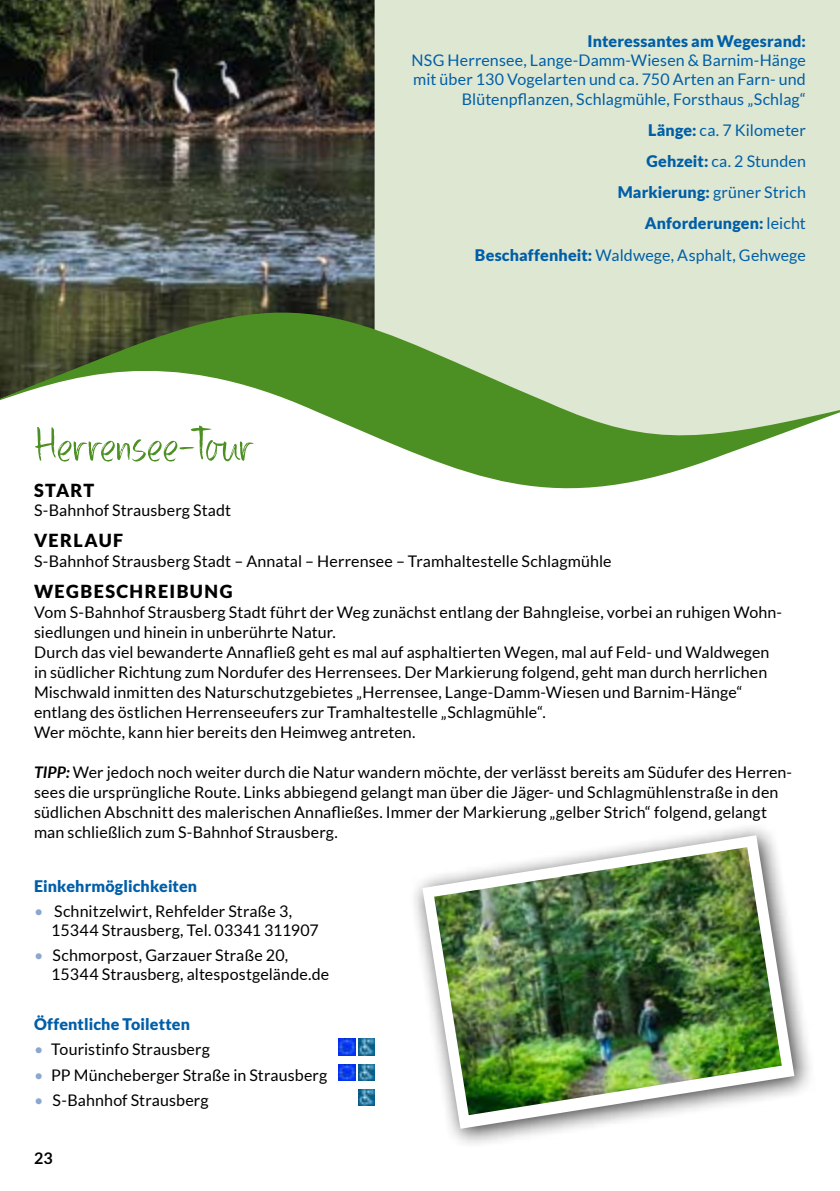
<style>
.page{position:relative;width:840px;height:1191px;background:#fff}
.page>*{position:absolute;margin:0;border:0;box-sizing:border-box;transform-origin:0 0}
.t1{font:52px "DK Konditorei";color:#4c8f22}
.t2{font:900 18px "Lato";letter-spacing:.075em;color:#000}
.t3{font:16px/20px "Lato";letter-spacing:.005em;color:#000}
.t4{font:16px/31.2px "Lato";letter-spacing:.01em;color:#005ea8;text-align:right}
.t5{font:900 16px "Lato";letter-spacing:.01em;color:#005ea8}
.t6{font:700 16px "Lato";color:#000}
.s1{font-weight:900}
.s2{font-weight:700;font-style:italic}
.s3{color:#8ca6d2}
</style>
<div class="page">
<img style="left:338px;top:1038px;width:17px;height:17px">
<img style="left:358px;top:1038px;width:16px;height:17px">
<img style="left:338px;top:1064px;width:17px;height:16px">
<img style="left:358px;top:1064px;width:16px;height:16px">
<img style="left:358px;top:1089px;width:16px;height:16px">
<div style="left:374px;top:0;width:465px;height:277px;background:#dde7d1"></div>
<img style="left:0;top:0;width:374px;height:277px">
<svg style="left:0;top:277px;width:839px;height:212px"></svg>
<div style="left:408px;top:821px;width:406px;height:328px;background:#000;opacity:.75"></div>
<svg style="left:422px;top:835px;width:372px;height:293px"></svg>
<img style="left:434px;top:847px;width:347px;height:268px">
<h1 class="t1" style="left:34px;top:417px;width:222px">Herrensee-Tour</h1>
<p class="t5" style="left:587px;top:32px;width:220px">Interessantes am Wegesrand:</p>
<p class="t4" style="left:411px;top:51px;width:395px;line-height:19.2px">NSG Herrensee, Lange-Damm-Wiesen &amp; Barnim-Hänge mit über 130 Vogelarten und ca. 750 Arten an Farn- und<br>Blütenpflanzen, Schlagmühle, Forsthaus „Schlag“</p>
<p class="t4" style="left:474px;top:114px;width:332px"><span class="s1">Länge:</span> ca. 7 Kilometer<br><span class="s1">Gehzeit:</span> ca. 2 Stunden<br><span class="s1">Markierung:</span> grüner Strich<br><span class="s1">Anforderungen:</span> leicht<br><span class="s1">Beschaffenheit:</span> Waldwege, Asphalt, Gehwege</p>
<p class="t2" style="left:34px;top:479px;width:62px">START</p>
<p class="t3" style="left:34px;top:500px;width:199px">S-Bahnhof Strausberg Stadt</p>
<p class="t2" style="left:34px;top:530px;width:91px">VERLAUF</p>
<p class="t3" style="left:34px;top:550px;width:578px">S-Bahnhof Strausberg Stadt – Annatal – Herrensee – Tramhaltestelle Schlagmühle</p>
<p class="t2" style="left:34px;top:581px;width:200px">WEGBESCHREIBUNG</p>
<p class="t3" style="left:34px;top:602px;width:749px">Vom S-Bahnhof Strausberg Stadt führt der Weg zunächst entlang der Bahngleise, vorbei an ruhigen Wohn&shy;siedlungen und hinein in unberührte Natur.<br>Durch das viel bewanderte Annafließ geht es mal auf asphaltierten Wegen, mal auf Feld- und Waldwegen in südlicher Richtung zum Nordufer des Herrensees. Der Markierung folgend, geht man durch herrlichen Mischwald inmitten des Naturschutzgebietes „Herrensee, Lange-Damm-Wiesen und Barnim-Hänge“ entlang des östlichen Herrenseeufers zur Tramhaltestelle „Schlagmühle“.<br>Wer möchte, kann hier bereits den Heimweg antreten.</p>
<p class="t3" style="left:34px;top:762px;width:759px"><span class="s2">TIPP:</span> Wer jedoch noch weiter durch die Natur wandern möchte, der verlässt bereits am Südufer des Herren&shy;sees die ursprüngliche Route. Links abbiegend gelangt man über die Jäger- und Schlagmühlenstraße in den südlichen Abschnitt des malerischen Annafließes. Immer der Markierung „gelber Strich“ folgend, gelangt man schließlich zum S-Bahnhof Strausberg.</p>
<p class="t5" style="left:34px;top:876px;width:164px">Einkehrmöglichkeiten</p>
<p class="t3" style="left:51px;top:901px;width:269px;line-height:19.2px;text-indent:-17px"><span class="s3">•</span> Schnitzelwirt, Rehfelder Straße 3,<br>15344 Strausberg, Tel. 03341 311907</p>
<p class="t3" style="left:51px;top:945px;width:279px;line-height:19.2px;text-indent:-17px"><span class="s3">•</span> Schmorpost, Garzauer Straße 20,<br>15344 Strausberg, altespostgelände.de</p>
<p class="t5" style="left:34px;top:1014px;width:157px">Öffentliche Toiletten</p>
<p class="t3" style="left:34px;top:1039px;width:177px"><span class="s3">•</span> Touristinfo Strausberg</p>
<p class="t3" style="left:34px;top:1064px;width:294px"><span class="s3">•</span> PP Müncheberger Straße in Strausberg</p>
<p class="t3" style="left:34px;top:1090px;width:176px"><span class="s3">•</span> S-Bahnhof Strausberg</p>
<p class="t6" style="left:34px;top:1149px;width:20px">23</p>
</div>
